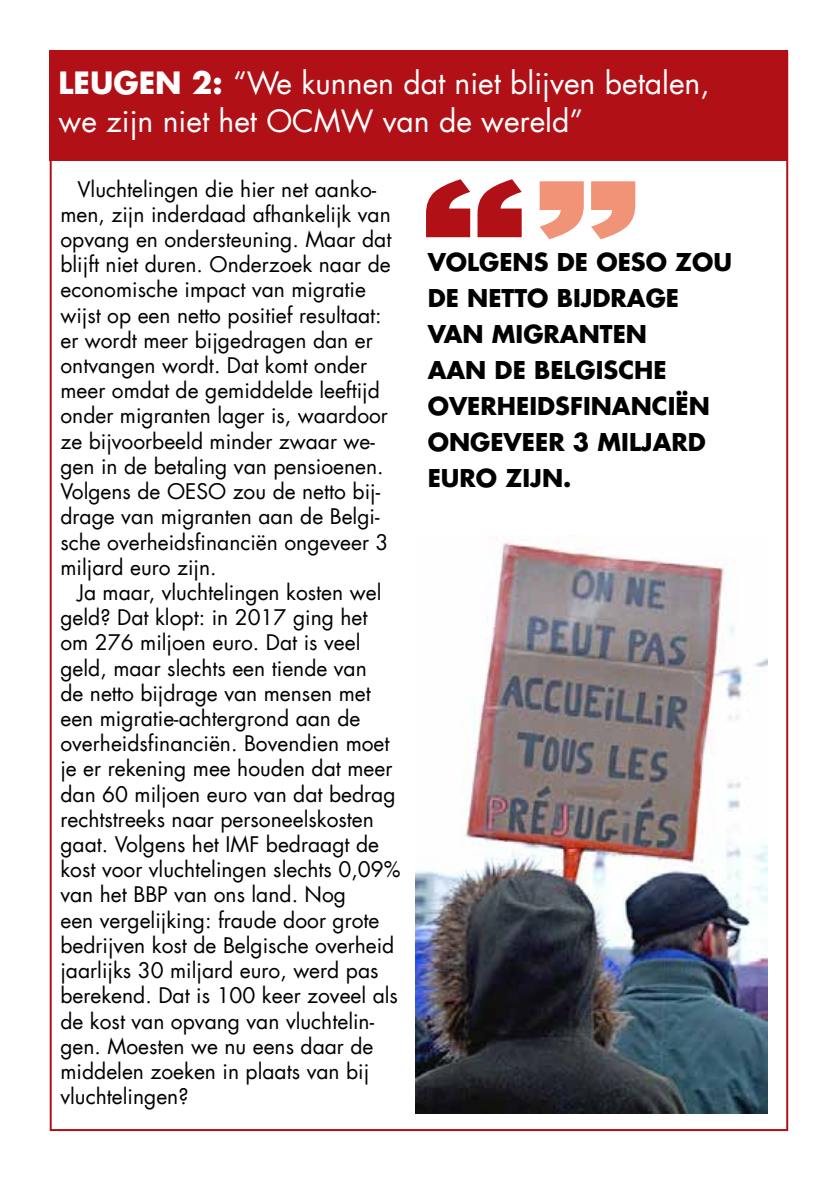
<style>
.page{position:relative;width:840px;height:1191px;background:#fff}
.page>*{position:absolute;margin:0;border:0;box-sizing:border-box;transform-origin:0 0}
.t1{font:30px/38px "Futura LT";color:#fff}
.t2{font:700 24px/36px "Futura LT";color:#000}
.t3{font:21px/25.2px "Futura LT";color:#000}
.s1{font-weight:700}
</style>
<div class="page">
<div style="left:50px;top:51px;width:737px;height:110px;background:#b11116"></div>
<svg style="left:426px;top:179px;width:95px;height:58px"></svg>
<svg style="left:539px;top:181px;width:96px;height:58px"></svg>
<img style="left:415px;top:535px;width:352px;height:578px">
<h1 class="t1" style="left:59px;top:64px;width:652px"><span class="s1">LEUGEN 2:</span> “We kunnen dat niet blijven betalen, we zijn niet het OCMW van de wereld”</h1>
<p class="t3" style="left:60px;top:176px;width:332px;text-indent:17px">Vluchtelingen die hier net aanko&shy;men, zijn inderdaad afhankelijk van opvang en ondersteuning. Maar dat blijft niet duren. Onderzoek naar de economische impact van migratie wijst op een netto positief resultaat: er wordt meer bijgedragen dan er ontvangen wordt. Dat komt onder meer omdat de gemiddelde leeftijd onder migranten lager is, waardoor ze bijvoorbeeld minder zwaar we&shy;gen in de betaling van pensioenen.<br>Volgens de OESO zou de netto bij&shy;drage van migranten aan de Belgi&shy;sche overheidsfinanciën ongeveer 3 miljard euro zijn.</p>
<p class="t3" style="left:60px;top:580px;width:341px;text-indent:17px">Ja maar, vluchtelingen kosten wel geld? Dat klopt: in 2017 ging het om 276 miljoen euro. Dat is veel geld, maar slechts een tiende van<br>de netto bijdrage van mensen met een migratie-achtergrond aan de overheidsfinanciën. Bovendien moet je er rekening mee houden dat meer dan 60 miljoen euro van dat bedrag rechtstreeks naar personeelskosten gaat. Volgens het IMF bedraagt de kost voor vluchtelingen slechts 0,09% van het BBP van ons land. Nog<br>een vergelijking: fraude door grote bedrijven kost de Belgische overheid jaarlijks 30 miljard euro, werd pas berekend. Dat is 100 keer zoveel als de kost van opvang van vluchtelin&shy;gen. Moesten we nu eens daar de middelen zoeken in plaats van bij vluchtelingen?</p>
<p class="t2" style="left:427px;top:244px;width:306px">VOLGENS DE OESO ZOU<br>DE NETTO BIJDRAGE<br>VAN MIGRANTEN<br>AAN DE BELGISCHE<br>OVERHEIDSFINANCIËN<br>ONGEVEER 3 MILJARD<br>EURO ZIJN.</p>
</div>
